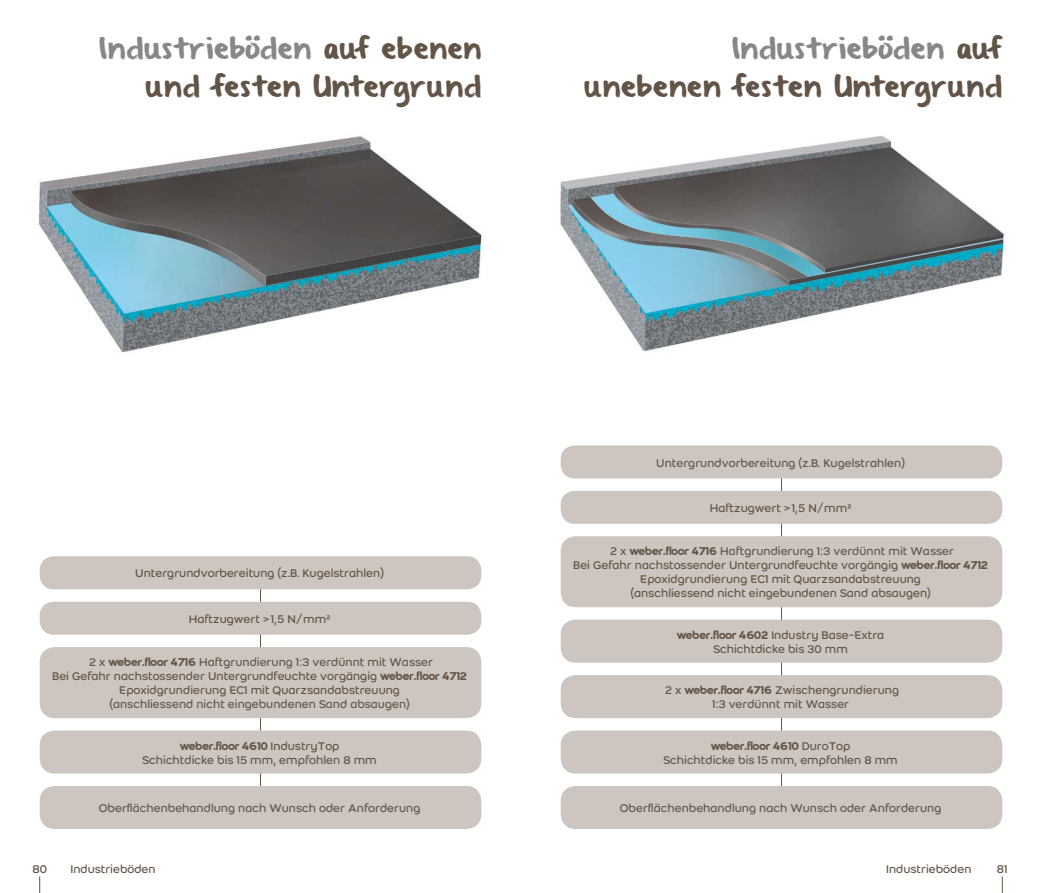
<style>
.page{position:relative;width:1042px;height:893px;background:#fff}
.page>*{position:absolute;margin:0;border:0;box-sizing:border-box;transform-origin:0 0}
.t1{font:23.62px/38.5px "Weber Brush";letter-spacing:.03em;color:#625446;text-align:right}
.t2{font:12.25px/14px "Weber";color:#625446;text-align:center}
.t3{font:12.25px "Weber Name";color:#625446}
.s1{color:#878787}
.s2{font-family:"Weber Name"}
.s3{font-family:"Weber"}
</style>
<div class="page">
<svg style="left:39px;top:876px;width:1px;height:17px"></svg>
<svg style="left:1002px;top:876px;width:1px;height:17px"></svg>
<img style="left:560px;top:135px;width:446px;height:216px">
<img style="left:38px;top:136px;width:444px;height:216px">
<hr style="left:781px;top:462px;width:1px;height:339px;background:#625446">
<hr style="left:260px;top:579px;width:1px;height:222px;background:#625446">
<div style="left:561px;top:536px;width:441px;height:71px;background:#cdc5bf;border-radius:15px"></div>
<div style="left:40px;top:647px;width:441px;height:71px;background:#cdc5bf;border-radius:15px"></div>
<div style="left:561px;top:675px;width:441px;height:43px;background:#cdc5bf;border-radius:15px"></div>
<div style="left:40px;top:786px;width:441px;height:43px;background:#cdc5bf;border-radius:15px"></div>
<div style="left:561px;top:786px;width:441px;height:43px;background:#cdc5bf;border-radius:15px"></div>
<div style="left:561px;top:445px;width:441px;height:33px;background:#cdc5bf;border-radius:14px"></div>
<div style="left:40px;top:556px;width:441px;height:33px;background:#cdc5bf;border-radius:14px"></div>
<div style="left:561px;top:491px;width:441px;height:33px;background:#cdc5bf;border-radius:14px"></div>
<div style="left:40px;top:602px;width:441px;height:33px;background:#cdc5bf;border-radius:14px"></div>
<div style="left:561px;top:620px;width:441px;height:43px;background:#cdc5bf;border-radius:15px"></div>
<div style="left:40px;top:730px;width:441px;height:43px;background:#cdc5bf;border-radius:15px"></div>
<div style="left:561px;top:730px;width:441px;height:43px;background:#cdc5bf;border-radius:15px"></div>
<h1 class="t1" style="left:99px;top:31px;width:383px"><span class="s1">Industrieböden</span> auf ebenen und festen Untergrund</h1>
<h1 class="t1" style="left:584px;top:31px;width:419px"><span class="s1">Industrieböden</span> auf<br>unebenen festen Untergrund</h1>
<p class="t2" style="left:135px;top:566px;width:250px">Untergrundvorbereitung (z.B. Kugelstrahlen)</p>
<p class="t2" style="left:189px;top:612px;width:143px">Haftzugwert &gt;1,5 N/mm²</p>
<p class="t2" style="left:52px;top:655px;width:416px">2 x <span class="s2">WEBER.FLOOR 4716</span> Haftgrundierung 1:3 verdünnt mit Wasser<br>Bei Gefahr nachstossender Untergrundfeuchte vorgängig <span class="s2">WEBER.FLOOR 4712<br></span>Epoxidgrundierung EC1 mit Quarzsandabstreuung<br>(anschliessend nicht eingebundenen Sand absaugen)</p>
<p class="t3" style="left:180px;top:736px;width:161px">WEBER.FLOOR 4610 <span class="s3">IndustryTop</span></p>
<p class="t2" style="left:142px;top:752px;width:236px">Schichtdicke bis 15 mm, empfohlen 8 mm</p>
<p class="t2" style="left:656px;top:455px;width:250px">Untergrundvorbereitung (z.B. Kugelstrahlen)</p>
<p class="t2" style="left:710px;top:501px;width:143px">Haftzugwert &gt;1,5 N/mm²</p>
<p class="t2" style="left:573px;top:544px;width:416px">2 x <span class="s2">WEBER.FLOOR 4716</span> Haftgrundierung 1:3 verdünnt mit Wasser<br>Bei Gefahr nachstossender Untergrundfeuchte vorgängig <span class="s2">WEBER.FLOOR 4712<br></span>Epoxidgrundierung EC1 mit Quarzsandabstreuung<br>(anschliessend nicht eingebundenen Sand absaugen)</p>
<p class="t2" style="left:677px;top:628px;width:209px"><span class="s2">WEBER.FLOOR 4602</span> Industry Base-Extra<br>Schichtdicke bis 30 mm</p>
<p class="t2" style="left:665px;top:683px;width:235px">2 x <span class="s2">WEBER.FLOOR 4716</span> Zwischengrundierung<br>1:3 verdünnt mit Wasser</p>
<p class="t3" style="left:711px;top:736px;width:141px">WEBER.FLOOR 4610 <span class="s3">DuroTop</span></p>
<p class="t2" style="left:663px;top:752px;width:236px">Schichtdicke bis 15 mm, empfohlen 8 mm</p>
<p class="t2" style="left:99px;top:801px;width:323px">Oberflächenbehandlung nach Wunsch oder Anforderung</p>
<p class="t2" style="left:620px;top:801px;width:323px">Oberflächenbehandlung nach Wunsch oder Anforderung</p>
<p class="t2" style="left:32px;top:862px;width:16px">80</p>
<p class="t2" style="left:70px;top:862px;width:87px">Industrieböden</p>
<p class="t2" style="left:886px;top:862px;width:87px">Industrieböden</p>
<p class="t2" style="left:997px;top:862px;width:12px">81</p>
</div>
